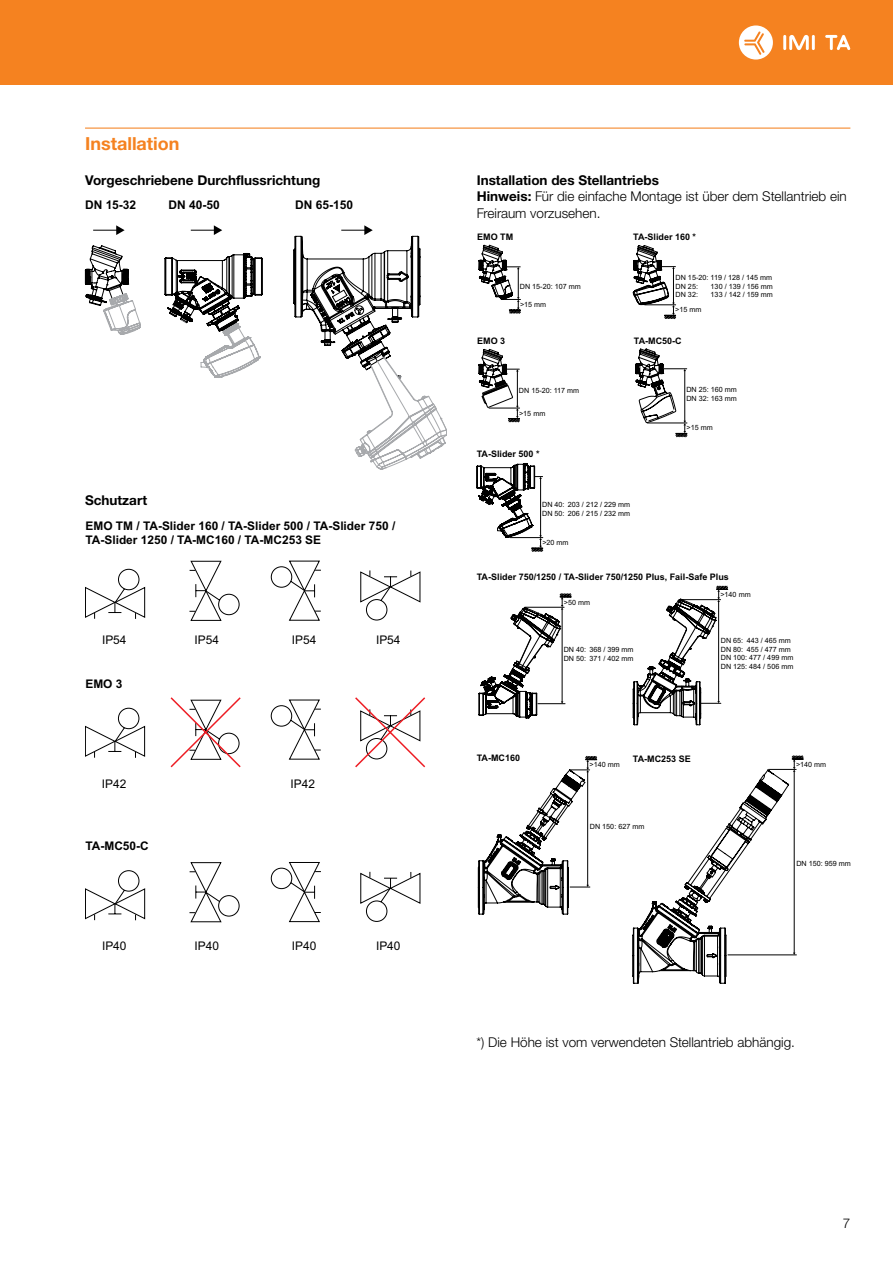
<style>
.page{position:relative;width:893px;height:1263px;background:#fff}
.page>*{position:absolute;margin:0;border:0;box-sizing:border-box;transform-origin:0 0}
.t1{font:700 18px "Helvetica Neue LTW1 G";color:#f58220}
.t2{font:300 13.5px/16.5px "Helvetica Neue LTW1 G";color:#000}
.t3{font:700 13.5px "Helvetica Neue LTW1 G";color:#000}
.t4{font:700 12px "Arial";color:#000}
.t5{font:700 11.85px/14.2px "Arial";color:#000}
.t6{font:11.85px "Arial";color:#000}
.t7{font:700 9px "Arial";color:#000}
.t8{font:7.2px/8.7px "Arial";color:#000}
.s1{font-weight:700}
</style>
<div class="page">
<div style="left:0;top:0;width:893px;height:85px;background:#f58220"></div>
<hr style="left:783px;top:35px;width:3px;height:15px;background:#fff">
<hr style="left:812px;top:35px;width:3px;height:15px;background:#fff">
<svg style="left:789px;top:35px;width:20px;height:15px"></svg>
<svg style="left:825px;top:35px;width:25px;height:15px"></svg>
<svg style="left:739px;top:25px;width:34px;height:35px"></svg>
<hr style="left:85px;top:128px;width:765px;height:1px;background:#f58220">
<svg style="left:85px;top:246px;width:55px;height:89px"></svg>
<svg style="left:93px;top:225px;width:32px;height:10px"></svg>
<svg style="left:165px;top:225px;width:281px;height:244px"></svg>
<svg style="left:85px;top:560px;width:336px;height:61px"></svg>
<svg style="left:85px;top:862px;width:336px;height:61px"></svg>
<svg style="left:85px;top:697px;width:340px;height:71px"></svg>
<svg style="left:479px;top:245px;width:18px;height:53px"></svg>
<hr style="left:673px;top:269px;width:1px;height:34px;background:#000">
<svg style="left:662px;top:266px;width:13px;height:3px"></svg>
<svg style="left:661px;top:281px;width:15px;height:38px"></svg>
<svg style="left:477px;top:465px;width:66px;height:87px"></svg>
<svg style="left:497px;top:245px;width:164px;height:292px"></svg>
<svg style="left:633px;top:585px;width:95px;height:140px"></svg>
<svg style="left:479px;top:349px;width:41px;height:73px"></svg>
<svg style="left:479px;top:593px;width:93px;height:125px"></svg>
<svg style="left:635px;top:349px;width:52px;height:88px"></svg>
<svg style="left:478px;top:756px;width:119px;height:158px"></svg>
<svg style="left:633px;top:755px;width:171px;height:228px"></svg>
<h1 class="t1" style="left:85px;top:132px;width:96px">Installation</h1>
<h2 class="t3" style="left:85px;top:172px;width:237px">Vorgeschriebene Durchflussrichtung</h2>
<h3 class="t4" style="left:85px;top:197px;width:53px">DN 15-32</h3>
<h3 class="t4" style="left:168px;top:197px;width:53px">DN 40-50</h3>
<h3 class="t4" style="left:295px;top:197px;width:59px">DN 65-150</h3>
<h2 class="t3" style="left:85px;top:492px;width:64px">Schutzart</h2>
<h3 class="t5" style="left:85px;top:518px;width:311px">EMO TM / TA-Slider 160 / TA-Slider 500 / TA-Slider 750 /<br>TA-Slider 1250 / TA-MC160 / TA-MC253 SE</h3>
<h3 class="t6" style="left:102px;top:632px;width:26px">IP54</h3>
<h3 class="t6" style="left:195px;top:632px;width:26px">IP54</h3>
<h3 class="t6" style="left:292px;top:632px;width:26px">IP54</h3>
<h3 class="t6" style="left:376px;top:632px;width:26px">IP54</h3>
<h3 class="t5" style="left:85px;top:677px;width:39px">EMO 3</h3>
<h3 class="t6" style="left:102px;top:775px;width:26px">IP42</h3>
<h3 class="t6" style="left:291px;top:775px;width:26px">IP42</h3>
<h3 class="t5" style="left:85px;top:839px;width:65px">TA-MC50-C</h3>
<h3 class="t6" style="left:102px;top:938px;width:26px">IP40</h3>
<h3 class="t6" style="left:195px;top:938px;width:26px">IP40</h3>
<h3 class="t6" style="left:292px;top:938px;width:26px">IP40</h3>
<h3 class="t6" style="left:376px;top:938px;width:26px">IP40</h3>
<h2 class="t2" style="left:477px;top:172px;width:372px"><span class="s1">Installation des Stellantriebs<br>Hinweis:</span> Für die einfache Montage ist über dem Stellantrieb ein<br>Freiraum vorzusehen.</h2>
<p class="t7" style="left:477px;top:230px;width:38px">EMO TM</p>
<p class="t7" style="left:633px;top:230px;width:64px">TA-Slider 160 *</p>
<p class="t8" style="left:520px;top:282px;width:62px">DN 15-20: 107 mm</p>
<p class="t8" style="left:676px;top:273px;width:98px">DN 15-20: 119 / 128 / 145 mm<br>DN 25:</p>
<p class="t8" style="left:711px;top:282px;width:64px">130 / 139 / 156 mm</p>
<p class="t7" style="left:477px;top:334px;width:30px">EMO 3</p>
<p class="t8" style="left:520px;top:300px;width:28px">&gt;15 mm</p>
<p class="t8" style="left:519px;top:386px;width:62px">DN 15-20: 117 mm</p>
<p class="t8" style="left:519px;top:409px;width:28px">&gt;15 mm</p>
<p class="t7" style="left:477px;top:448px;width:64px">TA-Slider 500 *</p>
<p class="t8" style="left:676px;top:290px;width:24px">DN 32:</p>
<p class="t8" style="left:711px;top:290px;width:64px">133 / 142 / 159 mm</p>
<p class="t8" style="left:675px;top:305px;width:28px">&gt;15 mm</p>
<p class="t7" style="left:634px;top:334px;width:49px">TA-MC50-C</p>
<p class="t8" style="left:686px;top:385px;width:52px">DN 25: 160 mm<br>DN 32: 163 mm</p>
<p class="t8" style="left:686px;top:424px;width:28px">&gt;15 mm</p>
<p class="t8" style="left:542px;top:500px;width:89px">DN 40: 203 / 212 / 229 mm<br>DN 50: 206 / 215 / 232 mm</p>
<p class="t8" style="left:542px;top:538px;width:28px">&gt;20 mm</p>
<p class="t7" style="left:477px;top:570px;width:254px">TA-Slider 750/1250 / TA-Slider 750/1250 Plus, Fail-Safe Plus</p>
<p class="t7" style="left:477px;top:752px;width:45px">TA-MC160</p>
<p class="t8" style="left:564px;top:598px;width:28px">&gt;50 mm</p>
<p class="t8" style="left:564px;top:645px;width:71px">DN 40: 368 / 399 mm<br>DN 50: 371 / 402 mm</p>
<p class="t8" style="left:720px;top:590px;width:32px">&gt;140 mm</p>
<p class="t8" style="left:721px;top:636px;width:74px">DN 65: 443 / 465 mm<br>DN 80: 455 / 477 mm<br>DN 100: 477 / 499 mm<br>DN 125: 484 / 506 mm</p>
<p class="t8" style="left:589px;top:760px;width:32px">&gt;140 mm</p>
<p class="t7" style="left:633px;top:752px;width:59px">TA-MC253 SE</p>
<p class="t8" style="left:590px;top:822px;width:56px">DN 150: 627 mm</p>
<p class="t8" style="left:796px;top:760px;width:32px">&gt;140 mm</p>
<p class="t8" style="left:796px;top:859px;width:56px">DN 150: 959 mm</p>
<h2 class="t2" style="left:476px;top:1034px;width:320px">*) Die Höhe ist vom verwendeten Stellantrieb abhängig.</h2>
<h2 class="t2" style="left:843px;top:1215px;width:9px">7</h2>
</div>
